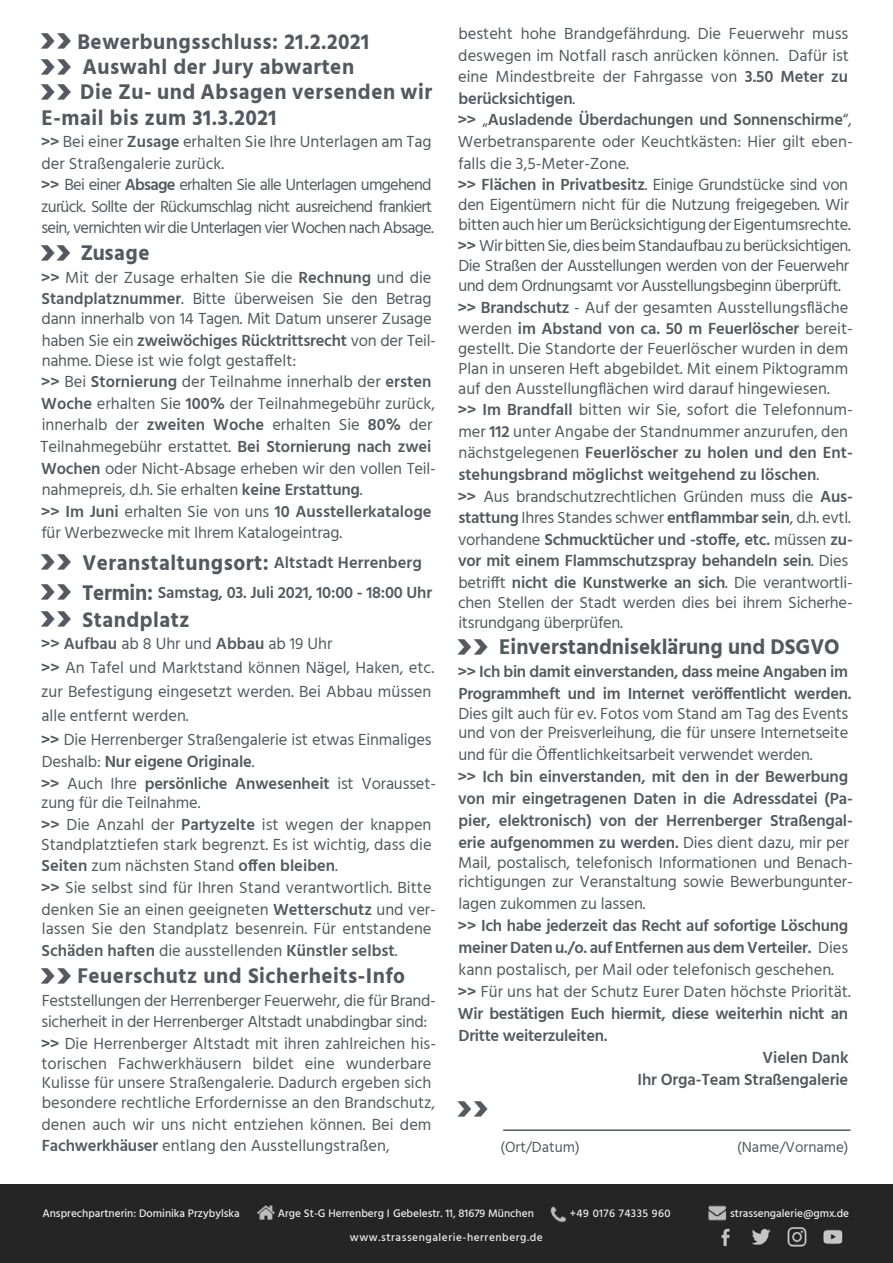
<style>
.page{position:relative;width:893px;height:1263px;background:#fff}
.page>*{position:absolute;margin:0;border:0;box-sizing:border-box;transform-origin:0 0}
.t1{font:700 46.8px "Hind";color:#54595f;scale:.96 1}
.t2{font:700 21.9px/25.2px "Hind";letter-spacing:.025em;color:#54595f;scale:.96 1}
.t3{font:700 21.9px "Hind";color:#54595f;scale:.96 1}
.t4{font:16.5px/21.6px "Hind";color:#54595f}
.t5{font:600 16.5px/21.6px "Hind";letter-spacing:-.01em;color:#54595f}
.t6{font:16.5px/21.6px "Hind";letter-spacing:-.02em;color:#54595f}
.t7{font:16.5px/21.6px "Hind";letter-spacing:-.045em;color:#54595f}
.t8{font:15px "Hind";color:#54595f}
.t9{font:500 11.25px "Hind";color:#ededed}
.t10{font:500 11.25px "Hind";letter-spacing:.05em;color:#ededed}
.t11{font:500 11.25px "Hind";letter-spacing:.04em;color:#ededed}
.s1{font-size:46.8px}
.s2{font-weight:600}
.s3{font-weight:600;font-size:16.5px}
.s4{font-weight:700;font-size:46.8px}
.s5{font-weight:700;font-size:21.9px}
.s6{font-weight:400}
</style>
<div class="page">
<hr style="left:503px;top:1129px;width:347px;height:2px;background:#54595f">
<div style="left:0;top:1184px;width:893px;height:79px;background:#252525"></div>
<img style="left:721px;top:1227px;width:122px;height:20px">
<svg style="left:257px;top:1205px;width:18px;height:14px"></svg>
<svg style="left:550px;top:1206px;width:16px;height:17px"></svg>
<svg style="left:708px;top:1205px;width:18px;height:16px"></svg>
<h2 class="t2" style="left:39px;top:29px;width:411px"><span class="s1">››</span> Bewerbungsschluss: 21.2.2021<br><span class="s1">››</span> Auswahl der Jury abwarten<br><span class="s1">››</span> Die Zu- und Absagen versenden wir<br>E-mail bis zum 31.3.2021</h2>
<p class="t7" style="left:41px;top:132px;width:394px"><span class="s2">&gt;&gt;</span> Bei einer <span class="s2">Zusage</span> erhalten Sie Ihre Unterlagen am Tag der Straßengalerie zurück.<br><span class="s2">&gt;&gt;</span> Bei einer <span class="s2">Absage</span> erhalten Sie alle Unterlagen umgehend zurück. Sollte der Rückumschlag nicht ausreichend frankiert sein, vernichten wir die Unterlagen vier Wochen nach Absage.</p>
<h2 class="t2" style="left:39px;top:240px;width:117px"><span class="s1">››</span> Zusage</h2>
<p class="t4" style="left:41px;top:267px;width:392px"><span class="s2">&gt;&gt;</span> Mit der Zusage erhalten Sie die <span class="s2">Rechnung</span> und die<br><span class="s2">Standplatznummer</span>. Bitte überweisen Sie den Betrag</p>
<p class="t4" style="left:42px;top:309px;width:396px">dann innerhalb von 14 Tagen. Mit Datum unserer Zusage haben Sie ein <span class="s2">zweiwöchiges Rücktrittsrecht</span> von der Teil-</p>
<p class="t4" style="left:41px;top:350px;width:397px">nahme. Diese ist wie folgt gestaffelt:<br><span class="s2">&gt;&gt;</span> Bei <span class="s2">Stornierung</span> der Teilnahme innerhalb der <span class="s2">ersten Woche</span> erhalten Sie <span class="s2">100%</span> der Teilnahmegebühr zurück, innerhalb der <span class="s2">zweiten Woche</span> erhalten Sie <span class="s2">80%</span> der Teilnahmegebühr erstattet. <span class="s2">Bei Stornierung nach zwei Wochen</span> oder Nicht-Absage erheben wir den vollen Teil&shy;nahmepreis, d.h. Sie erhalten <span class="s2">keine Erstattung</span>.<br><span class="s2">&gt;&gt; Im Juni</span> erhalten Sie von uns <span class="s2">10 Ausstellerkataloge </span>für Werbezwecke mit Ihrem Katalogeintrag.</p>
<h2 class="t2" style="left:39px;top:550px;width:400px"><span class="s1">››</span> Veranstaltungsort: <span class="s3">Altstadt Herrenberg</span></h2>
<p class="t5" style="left:39px;top:583px;width:395px"><span class="s4">››</span> <span class="s5">Termin:</span> Samstag, 03. Juli 2021, 10:00 - 18:00 Uhr</p>
<h2 class="t2" style="left:39px;top:607px;width:158px"><span class="s1">››</span> Standplatz</h2>
<p class="t4" style="left:41px;top:633px;width:394px;line-height:24px"><span class="s2">&gt;&gt; Aufbau</span> ab 8 Uhr und <span class="s2">Abbau</span> ab 19 Uhr<br><span class="s2">&gt;&gt;</span> An Tafel und Marktstand können Nägel, Haken, etc. zur Befestigung eingesetzt werden. Bei Abbau müssen alle entfernt werden.<br><span class="s2">&gt;&gt;</span> Die Herrenberger Straßengalerie ist etwas Einmaliges</p>
<p class="t5" style="left:41px;top:752px;width:397px"><span class="s6">Deshalb:</span> Nur eigene Originale<span class="s6">.<br></span>&gt;&gt; <span class="s6">Auch Ihre</span> persönliche Anwesenheit <span class="s6">ist Vorausset-</span></p>
<p class="t4" style="left:41px;top:793px;width:392px">zung für die Teilnahme.<br><span class="s2">&gt;&gt;</span> Die Anzahl der <span class="s2">Partyzelte</span> ist wegen der knappen</p>
<p class="t4" style="left:41px;top:834px;width:396px">Standplatztiefen stark begrenzt. Es ist wichtig, dass die <span class="s2">Seiten</span> zum nächsten Stand <span class="s2">offen bleiben</span>.<br><span class="s2">&gt;&gt;</span> Sie selbst sind für Ihren Stand verantwortlich. Bitte denken Sie an einen geeigneten <span class="s2">Wetterschutz</span> und ver-</p>
<p class="t4" style="left:41px;top:919px;width:392px">lassen Sie den Standplatz besenrein. Für entstandene<br><span class="s2">Schäden haften</span> die ausstellenden <span class="s2">Künstler selbst</span>.</p>
<h2 class="t2" style="left:39px;top:963px;width:383px"><span class="s1">››</span> Feuerschutz und Sicherheits-Info</h2>
<p class="t6" style="left:41px;top:990px;width:397px">Feststellungen der Herrenberger Feuerwehr, die für Brand&shy;sicherheit in der Herrenberger Altstadt unabdingbar sind: <span class="s2">&gt;&gt;</span> Die Herrenberger Altstadt mit ihren zahlreichen his-</p>
<p class="t4" style="left:41px;top:1054px;width:395px;line-height:19.8px">torischen Fachwerkhäusern bildet eine wunderbare<br>Kulisse für unsere Straßengalerie. Dadurch ergeben sich besondere rechtliche Erfordernisse an den Brandschutz,</p>
<p class="t4" style="left:42px;top:1114px;width:391px">denen auch wir uns nicht entziehen können. Bei dem<br><span class="s2">Fachwerkhäuser</span> entlang den Ausstellungstraßen,</p>
<p class="t4" style="left:458px;top:24px;width:396px">besteht hohe Brandgefährdung. Die Feuerwehr muss deswegen im Notfall rasch anrücken können. Dafür ist eine Mindestbreite der Fahrgasse von <span class="s2">3.50 Meter zu berücksichtigen</span>.<br><span class="s2">&gt;&gt;</span> „<span class="s2">Ausladende Überdachungen und Sonnenschirme</span>“, Werbetransparente oder Keuchtkästen: Hier gilt eben&shy;falls die 3,5-Meter-Zone.<br><span class="s2">&gt;&gt; Flächen in Privatbesitz</span>. Einige Grundstücke sind von</p>
<p class="t6" style="left:458px;top:195px;width:394px;line-height:19.8px">den Eigentümern nicht für die Nutzung freigegeben. Wir bitten auch hier um Berücksichtigung der Eigentumsrechte.</p>
<p class="t4" style="left:458px;top:237px;width:394px;line-height:19.8px;text-align:justify"><span class="s2">&gt;&gt;</span> Wir bitten Sie, dies beim Standaufbau zu berücksichtigen.<br>Die Straßen der Ausstellungen werden von der Feuerwehr und dem Ordnungsamt vor Ausstellungsbeginn überprüft.</p>
<p class="t4" style="left:458px;top:297px;width:397px"><span class="s2">&gt;&gt; Brandschutz</span> - Auf der gesamten Ausstellungsfläche werden <span class="s2">im Abstand von ca. 50 m Feuerlöscher</span> bereit-</p>
<p class="t4" style="left:458px;top:339px;width:392px;line-height:19.8px;text-align:justify">gestellt. Die Standorte der Feuerlöscher wurden in dem Plan in unseren Heft abgebildet. Mit einem Piktogramm auf den Ausstellungflächen wird darauf hingewiesen.</p>
<p class="t5" style="left:458px;top:400px;width:397px">&gt;&gt; Im Brandfall <span class="s6">bitten wir Sie, sofort die Telefonnum&shy;mer</span> 112 <span class="s6">unter Angabe der Standnummer anzurufen, den nächstgelegenen</span> Feuerlöscher zu holen und den Ent&shy;stehungsbrand möglichst weitgehend zu löschen<span class="s6">.<br></span>&gt;&gt; <span class="s6">Aus brandschutzrechtlichen Gründen muss die</span> Aus&shy;stattung <span class="s6">Ihres Standes schwer</span> entflammbar sein<span class="s6">, d.h. evtl. vorhandene</span> Schmucktücher und -stoffe, etc. <span class="s6">müssen</span> zu&shy;vor mit einem Flammschutzspray behandeln sein<span class="s6">. Dies betrifft</span> nicht die Kunstwerke an sich<span class="s6">. Die verantwortli-</span></p>
<p class="t4" style="left:458px;top:593px;width:396px;line-height:19.8px">chen Stellen der Stadt werden dies bei ihrem Sicherhe&shy;itsrundgang überprüfen.</p>
<h2 class="t3" style="left:456px;top:634px;width:401px"><span class="s1">››</span> Einverstandniseklärung und DSGVO</h2>
<p class="t5" style="left:458px;top:661px;width:395px">&gt;&gt; Ich bin damit einverstanden, dass meine Angaben im<br>Programmheft und im Internet veröffentlicht werden.</p>
<p class="t4" style="left:458px;top:704px;width:391px;line-height:19.8px">Dies gilt auch für ev. Fotos vom Stand am Tag des Events und von der Preisverleihung, die für unsere Internetseite</p>
<p class="t4" style="left:458px;top:745px;width:356px">und für die Öffentlichkeitsarbeit verwendet werden.</p>
<p class="t5" style="left:458px;top:767px;width:397px">&gt;&gt; Ich bin einverstanden, mit den in der Bewerbung von mir eingetragenen Daten in die Adressdatei (Pa&shy;pier, elektronisch) von der Herrenberger Straßengal&shy;erie aufgenommen zu werden. <span class="s6">Dies dient dazu, mir per</span></p>
<p class="t4" style="left:458px;top:853px;width:396px;line-height:19.8px">Mail, postalisch, telefonisch Informationen und Benach&shy;richtigungen zur Veranstaltung sowie Bewerbungunter-</p>
<p class="t4" style="left:459px;top:894px;width:188px">lagen zukommen zu lassen.</p>
<p class="t5" style="left:458px;top:916px;width:392px">&gt;&gt; Ich habe jederzeit das Recht auf sofortige Löschung</p>
<p class="t5" style="left:459px;top:938px;width:391px">meiner Daten u./o. auf Entfernen aus dem Verteiler. <span class="s6">Dies</span></p>
<p class="t4" style="left:458px;top:960px;width:377px">kann postalisch, per Mail oder telefonisch geschehen.</p>
<p class="t4" style="left:458px;top:981px;width:394px"><span class="s2">&gt;&gt;</span> Für uns hat der Schutz Eurer Daten höchste Priorität.</p>
<p class="t5" style="left:458px;top:1003px;width:392px">Wir bestätigen Euch hiermit, diese weiterhin nicht an</p>
<p class="t5" style="left:458px;top:1025px;width:151px">Dritte weiterzuleiten.</p>
<p class="t5" style="left:763px;top:1047px;width:87px">Vielen Dank</p>
<p class="t5" style="left:638px;top:1069px;width:212px">Ihr Orga-Team Straßengalerie</p>
<h1 class="t1" style="left:456px;top:1077px;width:36px">››</h1>
<p class="t8" style="left:500px;top:1136px;width:81px">(Ort/Datum)</p>
<p class="t8" style="left:737px;top:1136px;width:113px">(Name/Vorname)</p>
<p class="t9" style="left:42px;top:1206px;width:199px">Ansprechpartnerin: Dominika Przybylska</p>
<p class="t9" style="left:278px;top:1206px;width:258px">Arge St-G Herrenberg I Gebelestr. 11, 81679 München</p>
<p class="t11" style="left:570px;top:1206px;width:102px">+49 0176 74335 960</p>
<p class="t9" style="left:730px;top:1206px;width:121px">strassengalerie@gmx.de</p>
<p class="t10" style="left:350px;top:1230px;width:194px">www.strassengalerie-herrenberg.de</p>
</div>
